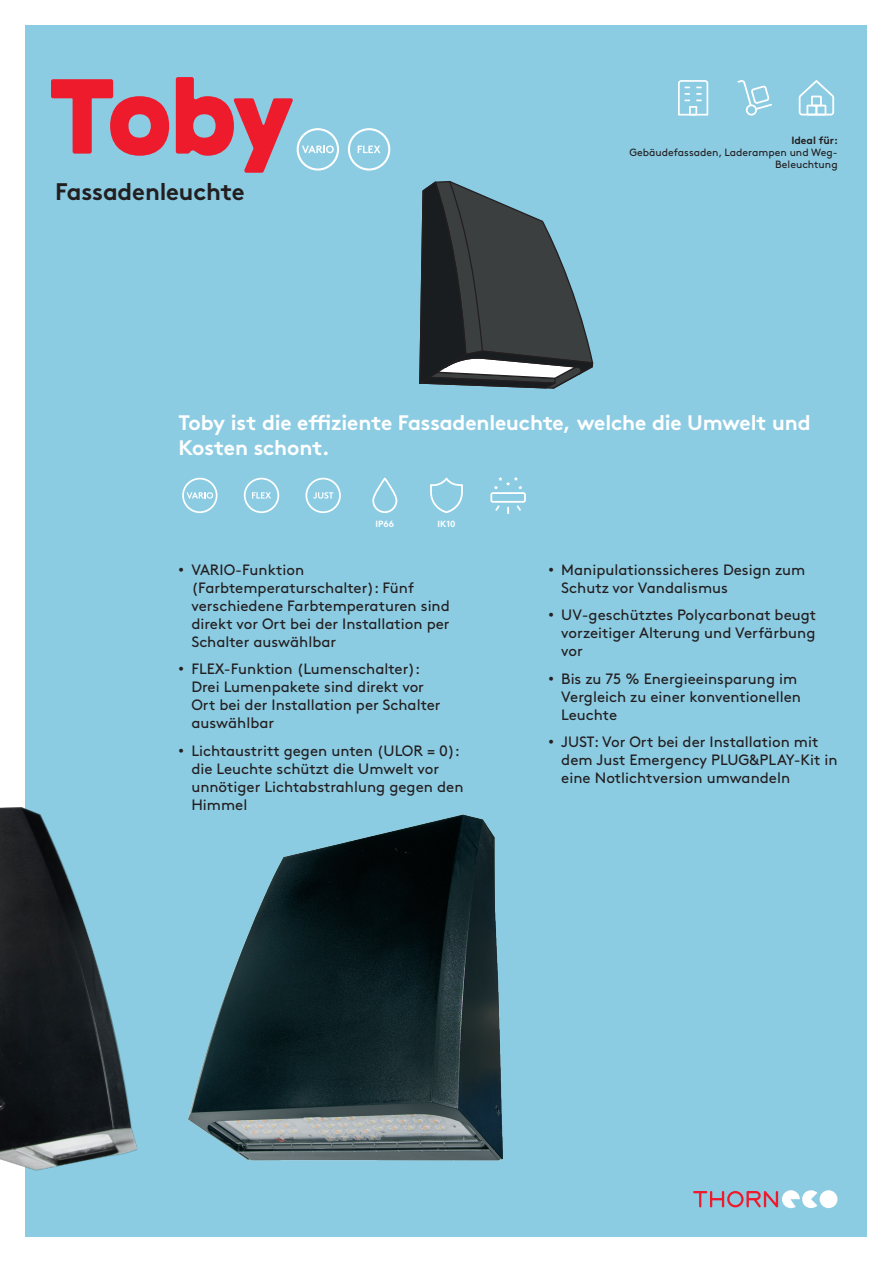
<style>
.page{position:relative;width:893px;height:1263px;background:#fff}
.page>*{position:absolute;margin:0;border:0;box-sizing:border-box;transform-origin:0 0}
.Headline_white_38pt{font:900 expanded 106.35px "GT Pressura";color:#ee1b2d}
.Subheadline_black_16pt{font:700 24px "Brown";letter-spacing:-.01em;color:#231f20}
.Intro_white_14pt{font:700 21px/25.2px "Brown";letter-spacing:-.01em;color:#fff}
.t1{font:15px/18px "Brown";color:#231f20}
.Icon_Description{font:10.5px/12px "Brown";color:#231f20;text-align:right}
.Icon_Caption_Center{font:700 9px "Brown";color:#fff}
.s1{font-weight:700}
</style>
<div class="page">
<div style="left:26px;top:26px;width:841px;height:1211px;background:#8ccce3"></div>
<svg style="left:297px;top:128px;width:42px;height:43px"></svg>
<svg style="left:348px;top:128px;width:42px;height:43px"></svg>
<svg style="left:430px;top:478px;width:33px;height:35px"></svg>
<svg style="left:372px;top:478px;width:25px;height:35px"></svg>
<div style="left:820px;top:1190px;width:17px;height:18px;background:#fff;border-radius:50%"></div>
<svg style="left:693px;top:1190px;width:124px;height:19px"></svg>
<svg style="left:244px;top:478px;width:35px;height:35px"></svg>
<svg style="left:182px;top:478px;width:36px;height:35px"></svg>
<svg style="left:419px;top:181px;width:174px;height:208px"></svg>
<img style="left:188px;top:814px;width:315px;height:347px">
<img style="left:0;top:776px;width:138px;height:442px">
<svg style="left:737px;top:80px;width:35px;height:36px"></svg>
<svg style="left:799px;top:80px;width:35px;height:35px"></svg>
<svg style="left:678px;top:80px;width:30px;height:36px"></svg>
<svg style="left:305px;top:478px;width:36px;height:35px"></svg>
<svg style="left:490px;top:477px;width:36px;height:37px"></svg>
<p class="Headline_white_38pt" style="left:49px;top:51px;width:247px">Toby</p>
<p class="Subheadline_black_16pt" style="left:55px;top:172px;width:191px">Fassadenleuchte</p>
<p class="Icon_Description" style="left:629px;top:133px;width:210px"><span class="s1">Ideal für:<br></span>Gebäudefassaden, Laderampen und Weg-<br>Beleuchtung</p>
<p class="Intro_white_14pt" style="left:179px;top:407px;width:634px">Toby ist die effiziente Fassadenleuchte, welche die Umwelt und<br>Kosten schont.</p>
<p class="Icon_Caption_Center" style="left:375px;top:517px;width:20px">IP66</p>
<p class="Icon_Caption_Center" style="left:437px;top:517px;width:20px">IK10</p>
<p class="t1" style="left:191px;top:559px;width:260px;text-indent:-13px"><sup>•</sup> VARIO-Funktion (Farbtemperaturschalter): Fünf verschiedene Farbtemperaturen sind direkt vor Ort bei der Installation per<br>Schalter auswählbar</p>
<p class="t1" style="left:191px;top:659px;width:251px;text-indent:-13px"><sup>•</sup> FLEX-Funktion (Lumenschalter):<br>Drei Lumenpakete sind direkt vor<br>Ort bei der Installation per Schalter auswählbar</p>
<p class="t1" style="left:191px;top:740px;width:274px;text-indent:-13px"><sup>•</sup> Lichtaustritt gegen unten (ULOR = 0): die Leuchte schützt die Umwelt vor unnötiger Lichtabstrahlung gegen den<br>Himmel</p>
<p class="t1" style="left:561px;top:559px;width:245px;text-indent:-13px"><sup>•</sup> Manipulationssicheres Design zum<br>Schutz vor Vandalismus</p>
<p class="t1" style="left:561px;top:605px;width:256px;text-align:justify;text-indent:-13px"><sup>•</sup> UV-geschütztes Polycarbonat beugt vorzeitiger Alterung und Verfärbung vor</p>
<p class="t1" style="left:561px;top:668px;width:241px;text-indent:-13px"><sup>•</sup> Bis zu 75 % Energieeinsparung im<br>Vergleich zu einer konventionellen<br>Leuchte</p>
<p class="t1" style="left:561px;top:732px;width:278px;text-indent:-13px"><sup>•</sup> JUST: Vor Ort bei der Installation mit dem Just Emergency PLUG&amp;PLAY-Kit in eine Notlichtversion umwandeln</p>
</div>
